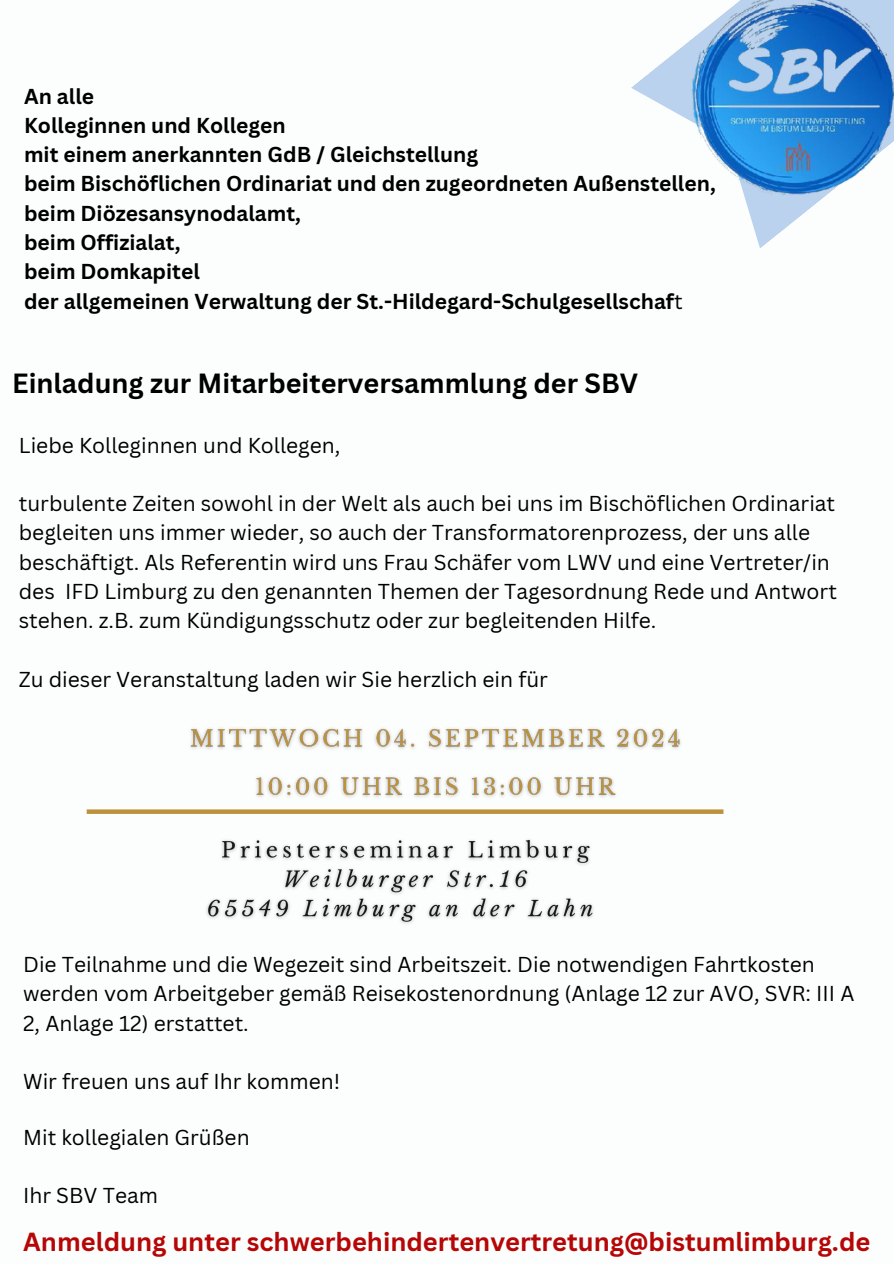
<style>
.page{position:relative;width:894px;height:1264px;background:#fff}
.page>*{position:absolute;margin:0;border:0;box-sizing:border-box;transform-origin:0 0}
.t1{font:700 27px "Canva Sans";color:#000}
.t2{font:700 25.5px "Canva Sans";color:#b60606}
.t3{font:21px/29.2px "Canva Sans";color:#000}
.t4{font:700 21px "Canva Sans";color:#000}
.s1{font-weight:400}
</style>
<div class="page">
<div style="left:0;top:0;width:893px;height:1263px;background:#fbfefd"></div>
<svg style="left:631px;top:60px;width:172px;height:188px"></svg>
<img style="left:666px;top:0;width:227px;height:214px">
<div style="left:87px;top:809px;width:636px;height:5px;background:#be913c"></div>
<img style="left:190px;top:728px;width:491px;height:21px">
<img style="left:206px;top:839px;width:387px;height:85px">
<img style="left:256px;top:776px;width:360px;height:22px">
<p class="t4" style="left:24px;top:81px;width:72px">An alle</p>
<p class="t4" style="left:24px;top:110px;width:263px">Kolleginnen und Kollegen</p>
<p class="t4" style="left:24px;top:140px;width:455px">mit einem anerkannten GdB / Gleichstellung</p>
<p class="t4" style="left:24px;top:169px;width:693px">beim Bischöflichen Ordinariat und den zugeordneten Außenstellen,</p>
<p class="t4" style="left:24px;top:198px;width:278px">beim Diözesansynodalamt,</p>
<p class="t4" style="left:24px;top:227px;width:158px">beim Offizialat,</p>
<p class="t4" style="left:24px;top:257px;width:177px">beim Domkapitel</p>
<p class="t4" style="left:24px;top:286px;width:660px">der allgemeinen Verwaltung der St.-Hildegard-Schulgesellschaf<span class="s1">t</span></p>
<p class="t1" style="left:12px;top:364px;width:627px">Einladung zur Mitarbeiterversammlung der SBV</p>
<h1 class="t3" style="left:19px;top:430px;width:323px">Liebe Kolleginnen und Kollegen,</h1>
<p class="t3" style="left:19px;top:488px;width:819px">turbulente Zeiten sowohl in der Welt als auch bei uns im Bischöflichen Ordinariat begleiten uns immer wieder, so auch der Transformatorenprozess, der uns alle beschäftigt. Als Referentin wird uns Frau Schäfer vom LWV und eine Vertreter/in des IFD Limburg zu den genannten Themen der Tagesordnung Rede und Antwort stehen. z.B. zum Kündigungsschutz oder zur begleitenden Hilfe.</p>
<p class="t3" style="left:19px;top:664px;width:530px">Zu dieser Veranstaltung laden wir Sie herzlich ein für</p>
<p class="t3" style="left:23px;top:949px;width:832px">Die Teilnahme und die Wegezeit sind Arbeitszeit. Die notwendigen Fahrtkosten werden vom Arbeitgeber gemäß Reisekostenordnung (Anlage 12 zur AVO, SVR: III A<br>2, Anlage 12) erstattet.</p>
<p class="t3" style="left:23px;top:1066px;width:318px">Wir freuen uns auf Ihr kommen!</p>
<p class="t3" style="left:23px;top:1121px;width:228px">Mit kollegialen Grüßen</p>
<p class="t3" style="left:23px;top:1180px;width:136px">Ihr SBV Team</p>
<h1 class="t2" style="left:23px;top:1223px;width:848px">Anmeldung unter schwerbehindertenvertretung@bistumlimburg.de</h1>
</div>
